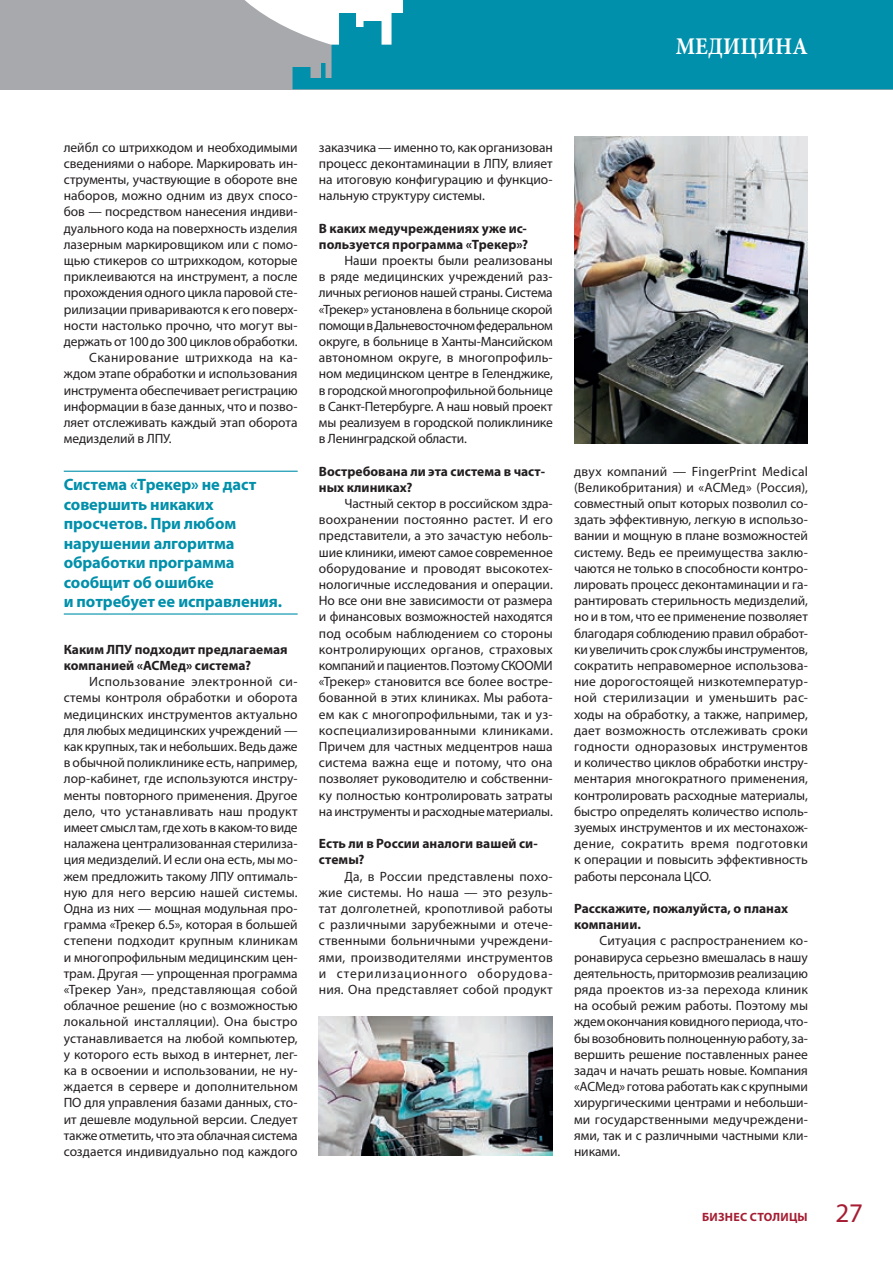
<style>
.page{position:relative;width:893px;height:1263px;background:#fff}
.page>*{position:absolute;margin:0;border:0;box-sizing:border-box;transform-origin:0 0}
.t1{font:27px "Myriad Pro";color:#a51d32}
.t2{font:700 24px "Minion Pro";letter-spacing:.01em;color:#fff;scale:.91 1}
.врез{font:700 16.5px/19.5px "Myriad Pro";letter-spacing:-.005em;color:#0090ab}
.текст{font:13.5px/16.2px "Myriad Pro";color:#231f20;text-align:justify}
.вопрос{font:700 13.5px/16.2px "Myriad Pro";color:#231f20}
.t3{font:700 12px "Myriad Pro";letter-spacing:.02em;color:#a51d32}
</style>
<div class="page">
<div style="left:0;top:0;width:893px;height:89px;background:#a8a9ad"></div>
<svg style="left:245px;top:0;width:47px;height:30px"></svg>
<svg style="left:292px;top:0;width:601px;height:89px;background:#1397b0"></svg>
<img style="left:319px;top:1017px;width:234px;height:139px">
<img style="left:574px;top:137px;width:234px;height:306px">
<hr style="left:64px;top:471px;width:234px;height:1px;background:#0090ab">
<hr style="left:64px;top:613px;width:234px;height:2px;background:#0090ab">
<p class="t2" style="left:676px;top:29px;width:147px">МЕДИЦИНА</p>
<p class="текст" style="left:64px;top:139px;width:235px">лейбл со штрихкодом и необходимыми сведениями о наборе. Маркировать ин&shy;струменты, участвующие в обороте вне наборов, можно одним из двух спосо&shy;бов — посредством нанесения индиви&shy;дуального кода на поверхность изделия лазерным маркировщиком или с помо&shy;щью стикеров со штрихкодом, которые приклеиваются на инструмент, а после прохождения одного цикла паровой сте&shy;рилизации привариваются к его поверх&shy;ности настолько прочно, что могут вы&shy;держать от 100 до 300 циклов обработки.</p>
<p class="текст" style="left:64px;top:349px;width:235px;text-indent:26px">Сканирование штрихкода на ка&shy;ждом этапе обработки и использования инструмента обеспечивает регистрацию информации в базе данных, что и позво&shy;ляет отслеживать каждый этап оборота медизделий в ЛПУ.</p>
<p class="врез" style="left:64px;top:474px;width:220px">Система «Трекер» не даст совершить никаких просчетов. При любом нарушении алгоритма обработки программа сообщит об ошибке<br>и потребует ее исправления.</p>
<p class="вопрос" style="left:64px;top:641px;width:225px">Каким ЛПУ подходит предлагаемая компанией «АСМед» система?</p>
<p class="текст" style="left:64px;top:673px;width:235px;text-indent:26px">Использование электронной си&shy;стемы контроля обработки и оборота медицинских инструментов актуально для любых медицинских учреждений — как крупных, так и небольших. Ведь даже в обычной поликлинике есть, например, лор-кабинет, где используются инстру&shy;менты повторного применения. Другое дело, что устанавливать наш продукт имеет смысл там, где хоть в каком‑то виде налажена централизованная стерилиза&shy;ция медизделий. И если она есть, мы мо&shy;жем предложить такому ЛПУ оптималь&shy;ную для него версию нашей системы.<br>Одна из них — мощная модульная про&shy;грамма «Трекер 6.5», которая в большей степени подходит крупным клиникам и многопрофильным медицинским цен&shy;трам. Другая — упрощенная программа «Трекер Уан», представляющая собой облачное решение (но с возможностью локальной инсталляции). Она быстро устанавливается на любой компьютер, у которого есть выход в интернет, лег&shy;ка в освоении и использовании, не ну&shy;ждается в сервере и дополнительном ПО для управления базами данных, сто&shy;ит дешевле модульной версии. Следует также отметить, что эта облачная система создается индивидуально под каждого</p>
<p class="текст" style="left:319px;top:139px;width:235px">заказчика — именно то, как организован процесс деконтаминации в ЛПУ, влияет на итоговую конфигурацию и функцио&shy;нальную структуру системы.</p>
<p class="вопрос" style="left:319px;top:219px;width:211px">В каких медучреждениях уже ис&shy;пользуется программа «Трекер»?</p>
<p class="текст" style="left:319px;top:252px;width:235px;text-indent:26px">Наши проекты были реализованы в ряде медицинских учреждений раз&shy;личных регионов нашей страны. Система «Трекер» установлена в больнице скорой помощи в Дальневосточном федеральном округе, в больнице в Ханты-Мансийском автономном округе, в многопрофиль&shy;ном медицинском центре в Геленджике, в городской многопрофильной больнице в Санкт-Петербурге. А наш новый проект мы реализуем в городской поликлинике в Ленинградской области.</p>
<p class="вопрос" style="left:319px;top:462px;width:228px">Востребована ли эта система в част&shy;ных клиниках?</p>
<p class="текст" style="left:319px;top:495px;width:235px;text-indent:26px">Частный сектор в российском здра&shy;воохранении постоянно растет. И его представители, а это зачастую неболь&shy;шие клиники, имеют самое современное оборудование и проводят высокотех&shy;нологичные исследования и операции.<br>Но все они вне зависимости от размера и финансовых возможностей находятся под особым наблюдением со стороны контролирующих органов, страховых компаний и пациентов. Поэтому СКООМИ «Трекер» становится все более востре&shy;бованной в этих клиниках. Мы работа&shy;ем как с многопрофильными, так и уз&shy;коспециализированными клиниками.<br>Причем для частных медцентров наша система важна еще и потому, что она позволяет руководителю и собственни&shy;ку полностью контролировать затраты на инструменты и расходные материалы.</p>
<p class="вопрос" style="left:319px;top:835px;width:220px">Есть ли в России аналоги вашей си&shy;стемы?</p>
<p class="текст" style="left:319px;top:868px;width:235px;text-indent:26px">Да, в России представлены похо&shy;жие системы. Но наша — это резуль&shy;тат долголетней, кропотливой работы с различными зарубежными и отече&shy;ственными больничными учреждени&shy;ями, производителями инструментов и стерилизационного оборудова&shy;ния. Она представляет собой продукт</p>
<p class="текст" style="left:574px;top:463px;width:235px">двух компаний — FingerPrint Medical (Великобритания) и «АСМед» (Россия), совместный опыт которых позволил со&shy;здать эффективную, легкую в использо&shy;вании и мощную в плане возможностей систему. Ведь ее преимущества заклю&shy;чаются не только в способности контро&shy;лировать процесс деконтаминации и га&shy;рантировать стерильность медизделий, но и в том, что ее применение позволяет благодаря соблюдению правил обработ&shy;ки увеличить срок службы инструментов, сократить неправомерное использова&shy;ние дорогостоящей низкотемператур&shy;ной стерилизации и уменьшить рас&shy;ходы на обработку, а также, например, дает возможность отслеживать сроки годности одноразовых инструментов и количество циклов обработки инстру&shy;ментария многократного применения, контролировать расходные материалы, быстро определять количество исполь&shy;зуемых инструментов и их местонахож&shy;дение, сократить время подготовки к операции и повысить эффективность работы персонала ЦСО.</p>
<p class="вопрос" style="left:574px;top:900px;width:216px">Расскажите, пожалуйста, о планах компании.</p>
<p class="текст" style="left:574px;top:932px;width:235px;text-indent:26px">Ситуация с распространением ко&shy;ронавируса серьезно вмешалась в нашу деятельность, притормозив реализацию ряда проектов из‑за перехода клиник на особый режим работы. Поэтому мы ждем окончания ковидного периода, что&shy;бы возобновить полноценную работу, за&shy;вершить решение поставленных ранее задач и начать решать новые. Компания «АСМед» готова работать как с крупными хирургическими центрами и небольши&shy;ми государственными медучреждени&shy;ями, так и с различными частными кли&shy;никами.</p>
<p class="t3" style="left:702px;top:1209px;width:107px">БИЗНЕС СТОЛИЦЫ</p>
<h1 class="t1" style="left:835px;top:1196px;width:29px">27</h1>
</div>
